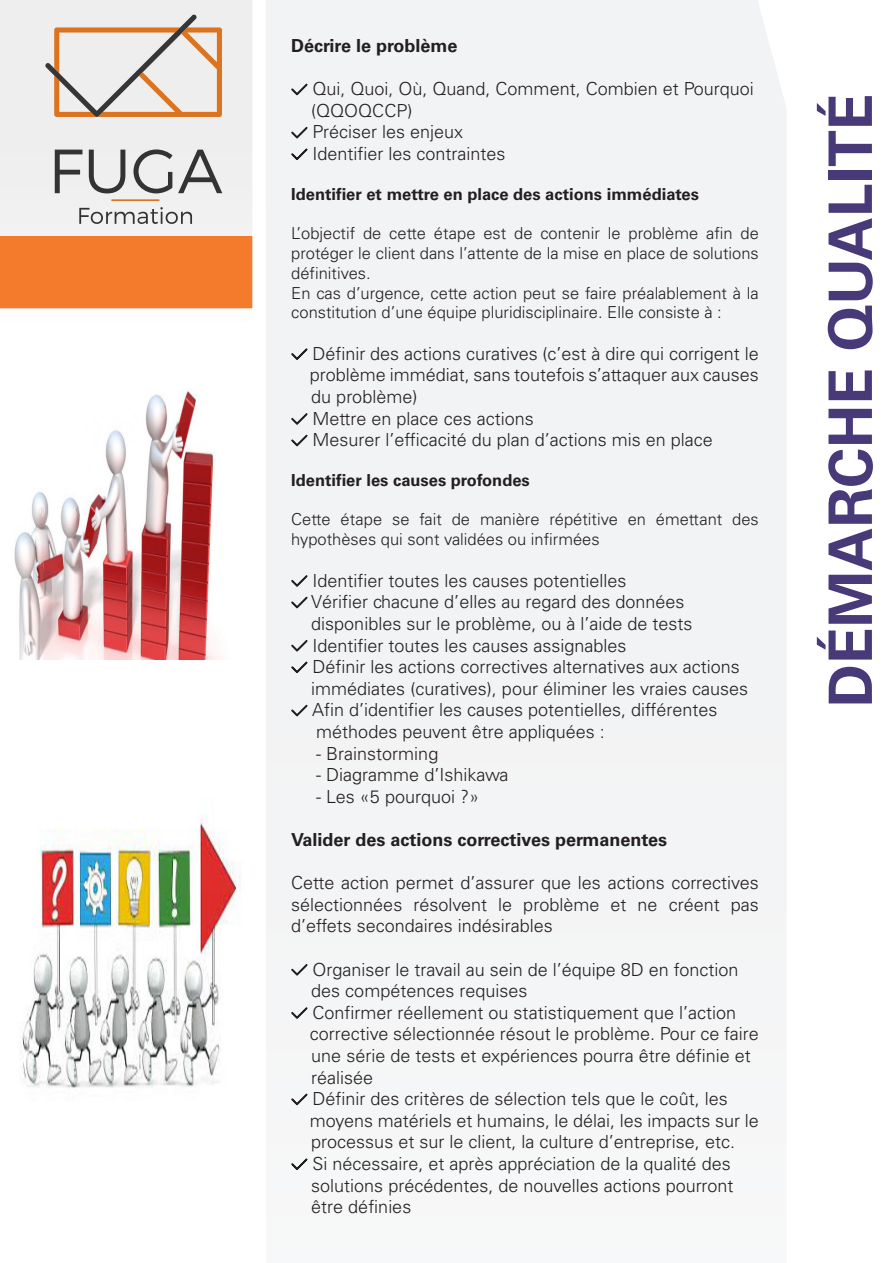
<style>
.page{position:relative;width:893px;height:1263px;background:#fff}
.page>*{position:absolute;margin:0;border:0;box-sizing:border-box;transform-origin:0 0}
.t1{font:700 60px "Univers";color:#483979}
.t2{font:300 18px/21.6px "Univers";color:#231f20;text-align:justify}
.t3{font:700 18px "Univers";color:#231f20}
.t4{font:300 16.5px/19.8px "Univers";color:#231f20}
.t5{font:700 16.5px "Univers";color:#231f20}
</style>
<div class="page">
<svg style="left:0;top:0;width:252px;height:389px;fill:#f0f0f1"></svg>
<svg style="left:45px;top:14px;width:177px;height:103px;background:#dfcfc2"></svg>
<svg style="left:55px;top:150px;width:27px;height:43px"></svg>
<svg style="left:89px;top:150px;width:36px;height:43px"></svg>
<svg style="left:133px;top:149px;width:89px;height:44px"></svg>
<svg style="left:79px;top:207px;width:113px;height:17px"></svg>
<hr style="left:111px;top:199px;width:49px;height:2px;background:#db731f">
<div style="left:266px;top:0;width:520px;height:1026px;background:#f2f3f4"></div>
<div style="left:0;top:236px;width:252px;height:72px;background:#f47a2c"></div>
<svg style="left:290px;top:82px;width:19px;height:16px"></svg>
<svg style="left:290px;top:126px;width:19px;height:15px"></svg>
<svg style="left:290px;top:147px;width:19px;height:16px"></svg>
<svg style="left:290px;top:347px;width:19px;height:16px"></svg>
<svg style="left:290px;top:412px;width:19px;height:15px"></svg>
<svg style="left:290px;top:433px;width:19px;height:16px"></svg>
<svg style="left:290px;top:574px;width:19px;height:15px"></svg>
<svg style="left:290px;top:595px;width:19px;height:16px"></svg>
<svg style="left:290px;top:639px;width:19px;height:15px"></svg>
<svg style="left:290px;top:660px;width:19px;height:16px"></svg>
<svg style="left:290px;top:703px;width:19px;height:16px"></svg>
<svg style="left:290px;top:963px;width:19px;height:15px"></svg>
<svg style="left:290px;top:1006px;width:19px;height:15px"></svg>
<svg style="left:291px;top:1093px;width:17px;height:13px"></svg>
<svg style="left:291px;top:1158px;width:17px;height:12px"></svg>
<img style="left:14px;top:390px;width:203px;height:269px">
<img style="left:22px;top:818px;width:219px;height:270px">
<p class="t3" style="left:291px;top:35px;width:168px">Décrire le problème</p>
<p class="t2" style="left:313px;top:78px;width:443px">Qui, Quoi, Où, Quand, Comment, Combien et Pourquoi</p>
<p class="t2" style="left:311px;top:100px;width:103px">(QQOQCCP)</p>
<p class="t2" style="left:313px;top:121px;width:152px">Préciser les enjeux</p>
<p class="t2" style="left:313px;top:143px;width:195px">Identifier les contraintes</p>
<p class="t5" style="left:291px;top:184px;width:409px">Identifier et mettre en place des actions immédiates</p>
<p class="t4" style="left:291px;top:223px;width:469px;text-align:justify">L’objectif de cette étape est de contenir le problème afin de protéger le client dans l’attente de la mise en place de solutions définitives.</p>
<p class="t4" style="left:291px;top:283px;width:469px">En cas d’urgence, cette action peut se faire préalablement à la constitution d’une équipe pluridisciplinaire. Elle consiste à :</p>
<p class="t2" style="left:312px;top:343px;width:448px">Définir des actions curatives (c’est à dire qui corrigent le</p>
<p class="t2" style="left:310px;top:364px;width:450px">problème immédiat, sans toutefois s’attaquer aux causes</p>
<p class="t2" style="left:311px;top:386px;width:108px">du problème)</p>
<p class="t2" style="left:313px;top:407px;width:223px">Mettre en place ces actions</p>
<p class="t2" style="left:313px;top:429px;width:402px">Mesurer l’efficacité du plan d’actions mis en place</p>
<p class="t5" style="left:291px;top:470px;width:240px">Identifier les causes profondes</p>
<p class="t4" style="left:291px;top:510px;width:469px">Cette étape se fait de manière répétitive en émettant des hypothèses qui sont validées ou infirmées</p>
<p class="t2" style="left:313px;top:569px;width:316px">Identifier toutes les causes potentielles</p>
<p class="t2" style="left:311px;top:591px;width:375px">Vérifier chacune d’elles au regard des données</p>
<p class="t2" style="left:311px;top:613px;width:383px">disponibles sur le problème, ou à l’aide de tests</p>
<p class="t2" style="left:313px;top:634px;width:316px">Identifier toutes les causes assignables</p>
<p class="t2" style="left:313px;top:656px;width:429px">Définir les actions correctives alternatives aux actions</p>
<p class="t2" style="left:311px;top:677px;width:438px">immédiates (curatives), pour éliminer les vraies causes</p>
<p class="t2" style="left:312px;top:699px;width:407px">Afin d’identifier les causes potentielles, différentes</p>
<p class="t2" style="left:316px;top:721px;width:290px">méthodes peuvent être appliquées :</p>
<p class="t2" style="left:316px;top:742px;width:124px">- Brainstorming</p>
<p class="t2" style="left:316px;top:764px;width:194px">- Diagramme d’Ishikawa</p>
<p class="t2" style="left:316px;top:785px;width:164px">- Les «5 pourquoi ?»</p>
<p class="t3" style="left:291px;top:829px;width:377px">Valider des actions correctives permanentes</p>
<p class="t2" style="left:291px;top:872px;width:469px">Cette action permet d’assurer que les actions correctives sélectionnées résolvent le problème et ne créent pas d’effets secondaires indésirables</p>
<p class="t2" style="left:313px;top:958px;width:428px">Organiser le travail au sein de l’équipe 8D en fonction</p>
<p class="t2" style="left:311px;top:980px;width:218px">des compétences requises</p>
<p class="t2" style="left:313px;top:1001px;width:425px">Confirmer réellement ou statistiquement que l’action</p>
<p class="t2" style="left:310px;top:1023px;width:450px">corrective sélectionnée résout le problème. Pour ce faire</p>
<p class="t2" style="left:311px;top:1045px;width:441px">une série de tests et expériences pourra être définie et</p>
<p class="t2" style="left:311px;top:1066px;width:64px">réalisée</p>
<p class="t2" style="left:313px;top:1088px;width:417px">Définir des critères de sélection tels que le coût, les</p>
<p class="t2" style="left:310px;top:1109px;width:450px">moyens matériels et humains, le délai, les impacts sur le</p>
<p class="t2" style="left:311px;top:1131px;width:425px">processus et sur le client, la culture d’entreprise, etc.</p>
<p class="t2" style="left:313px;top:1153px;width:420px">Si nécessaire, et après appréciation de la qualité des</p>
<p class="t2" style="left:311px;top:1174px;width:424px">solutions précédentes, de nouvelles actions pourront</p>
<p class="t2" style="left:311px;top:1196px;width:102px">être définies</p>
<p class="t1" style="left:816px;top:707px;width:615px;rotate:-90deg">DÉMARCHE QUALITÉ</p>
</div>
